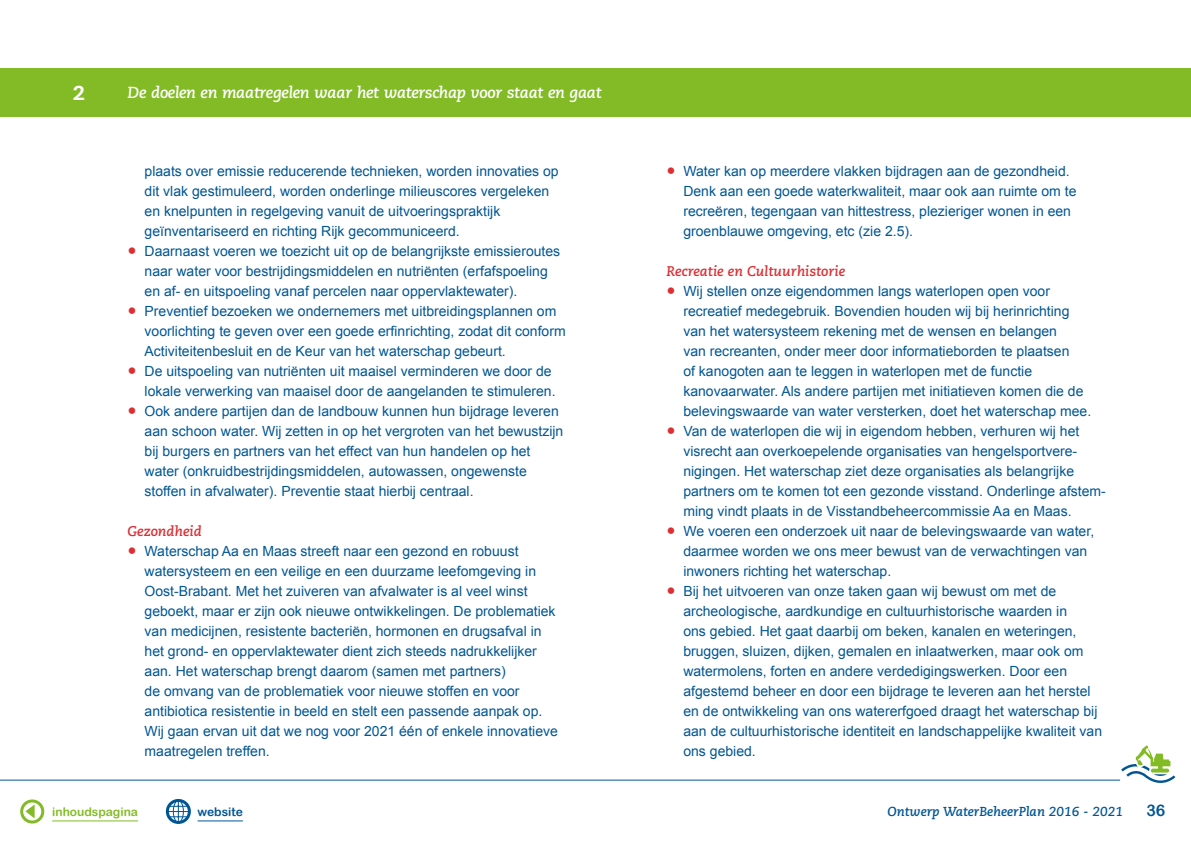
<style>
.page{position:relative;width:1191px;height:842px;background:#fff}
.page>*{position:absolute;margin:0;border:0;box-sizing:border-box;transform-origin:0 0}
.t1{font:800 20px "Caecilia LT Std";color:#fff}
.t2{font:italic 700 16px "Caecilia LT Std";letter-spacing:-.02em;color:#fff}
.t3{font:16px "Arial Rounded MT Bold";color:#005593}
.t4{font:14px/20px "Arial";color:#005593}
.t5{font:italic 700 14px "Caecilia LT Std";color:#dc2f34}
.t6{font:italic 700 13px "Caecilia LT Std";color:#005593}
.t7{font:12px "Arial Rounded MT Bold";color:#83bb26}
.t8{font:12px "Arial Rounded MT Bold";color:#005593}
.s1{font-size:26px;color:#dc2f34}
</style>
<div class="page">
<div style="left:0;top:68px;width:1191px;height:48px;background:#83bb26"></div>
<hr style="left:52px;top:821px;width:86px;height:1px;background:#83bb26">
<hr style="left:198px;top:821px;width:45px;height:1px;background:#005593">
<div style="left:20px;top:799px;width:24px;height:24px;border:3px solid #83bb26;border-radius:50%"></div>
<svg style="left:25px;top:804px;width:10px;height:14px"></svg>
<div style="left:166px;top:799px;width:25px;height:25px;border:3px solid #005593;border-radius:50%"></div>
<div style="left:173px;top:800px;width:11px;height:23px;border:1px solid #005593;border-radius:50%"></div>
<svg style="left:167px;top:800px;width:23px;height:22px"></svg>
<hr style="left:0;top:780px;width:1120px;height:1px;background:#005593">
<svg style="left:1121px;top:745px;width:54px;height:38px"></svg>
<h1 class="t1" style="left:73px;top:80px;width:13px">2</h1>
<p class="t2" style="left:128px;top:83px;width:476px">De doelen en maatregelen waar het waterschap voor staat en gaat</p>
<p class="t4" style="left:145px;top:161px;width:415px">plaats over emissie reducerende technieken, worden innovaties op dit vlak gestimuleerd, worden onderlinge milieuscores vergeleken en knelpunten in regelgeving vanuit de uitvoeringspraktijk geïnventariseerd en richting Rijk gecommuniceerd.</p>
<p class="t4" style="left:145px;top:241px;width:417px;text-indent:-17px"><span class="s1">•</span> Daarnaast voeren we toezicht uit op de belangrijkste emissieroutes naar water voor bestrijdingsmiddelen en nutriënten (erfafspoeling en af- en uitspoeling vanaf percelen naar oppervlaktewater).</p>
<p class="t4" style="left:145px;top:301px;width:422px;text-indent:-17px"><span class="s1">•</span> Preventief bezoeken we ondernemers met uitbreidingsplannen om voorlichting te geven over een goede erfinrichting, zodat dit conform<br>Activiteitenbesluit en de Keur van het waterschap gebeurt.</p>
<p class="t4" style="left:128px;top:361px;width:429px;text-align:right"><span class="s1">•</span> De uitspoeling van nutriënten uit maaisel verminderen we door de lokale verwerking van maaisel door de aangelanden te stimuleren.</p>
<p class="t4" style="left:145px;top:401px;width:420px;text-indent:-17px"><span class="s1">•</span> Ook andere partijen dan de landbouw kunnen hun bijdrage leveren aan schoon water. Wij zetten in op het vergroten van het bewustzijn bij burgers en partners van het effect van hun handelen op het water (onkruidbestrijdingsmiddelen, autowassen, ongewenste stoffen in afvalwater). Preventie staat hierbij centraal.</p>
<p class="t5" style="left:128px;top:523px;width:76px">Gezondheid</p>
<p class="t4" style="left:145px;top:541px;width:415px;text-indent:-17px"><span class="s1">•</span> Waterschap Aa en Maas streeft naar een gezond en robuust watersysteem en een veilige en een duurzame leefomgeving in Oost-Brabant. Met het zuiveren van afvalwater is al veel winst geboekt, maar er zijn ook nieuwe ontwikkelingen. De problematiek van medicijnen, resistente bacteriën, hormonen en drugsafval in het grond- en oppervlaktewater dient zich steeds nadrukkelijker aan. Het waterschap brengt daarom (samen met partners)<br>de omvang van de problematiek voor nieuwe stoffen en voor antibiotica resistentie in beeld en stelt een passende aanpak op.<br>Wij gaan ervan uit dat we nog voor 2021 één of enkele innovatieve maatregelen treffen.</p>
<p class="t4" style="left:683px;top:161px;width:394px;text-indent:-17px"><span class="s1">•</span> Water kan op meerdere vlakken bijdragen aan de gezondheid.<br>Denk aan een goede waterkwaliteit, maar ook aan ruimte om te recreëren, tegengaan van hittestress, plezieriger wonen in een groenblauwe omgeving, etc (zie 2.5).</p>
<p class="t5" style="left:666px;top:263px;width:180px">Recreatie en Cultuurhistorie</p>
<p class="t4" style="left:683px;top:281px;width:409px;text-indent:-17px"><span class="s1">•</span> Wij stellen onze eigendommen langs waterlopen open voor recreatief medegebruik. Bovendien houden wij bij herinrichting van het watersysteem rekening met de wensen en belangen<br>van recreanten, onder meer door informatieborden te plaatsen<br>of kanogoten aan te leggen in waterlopen met de functie kanovaarwater. Als andere partijen met initiatieven komen die de belevingswaarde van water versterken, doet het waterschap mee.</p>
<p class="t4" style="left:683px;top:421px;width:424px;text-indent:-17px"><span class="s1">•</span> Van de waterlopen die wij in eigendom hebben, verhuren wij het visrecht aan overkoepelende organisaties van hengelsportvere&shy;nigingen. Het waterschap ziet deze organisaties als belangrijke partners om te komen tot een gezonde visstand. Onderlinge afstem&shy;ming vindt plaats in de Visstandbeheercommissie Aa en Maas.</p>
<p class="t4" style="left:683px;top:521px;width:412px;text-indent:-17px"><span class="s1">•</span> We voeren een onderzoek uit naar de belevingswaarde van water, daarmee worden we ons meer bewust van de verwachtingen van inwoners richting het waterschap.</p>
<p class="t4" style="left:683px;top:581px;width:420px;text-indent:-17px"><span class="s1">•</span> Bij het uitvoeren van onze taken gaan wij bewust om met de archeologische, aardkundige en cultuurhistorische waarden in<br>ons gebied. Het gaat daarbij om beken, kanalen en weteringen, bruggen, sluizen, dijken, gemalen en inlaatwerken, maar ook om watermolens, forten en andere verdedigingswerken. Door een afgestemd beheer en door een bijdrage te leveren aan het herstel en de ontwikkeling van ons watererfgoed draagt het waterschap bij aan de cultuurhistorische identiteit en landschappelijke kwaliteit van ons gebied.</p>
<p class="t7" style="left:52px;top:805px;width:87px">inhoudspagina</p>
<p class="t8" style="left:198px;top:805px;width:47px">website</p>
<p class="t6" style="left:887px;top:804px;width:237px">Ontwerp WaterBeheerPlan 2016 - 2021</p>
<p class="t3" style="left:1146px;top:801px;width:21px">36</p>
</div>
